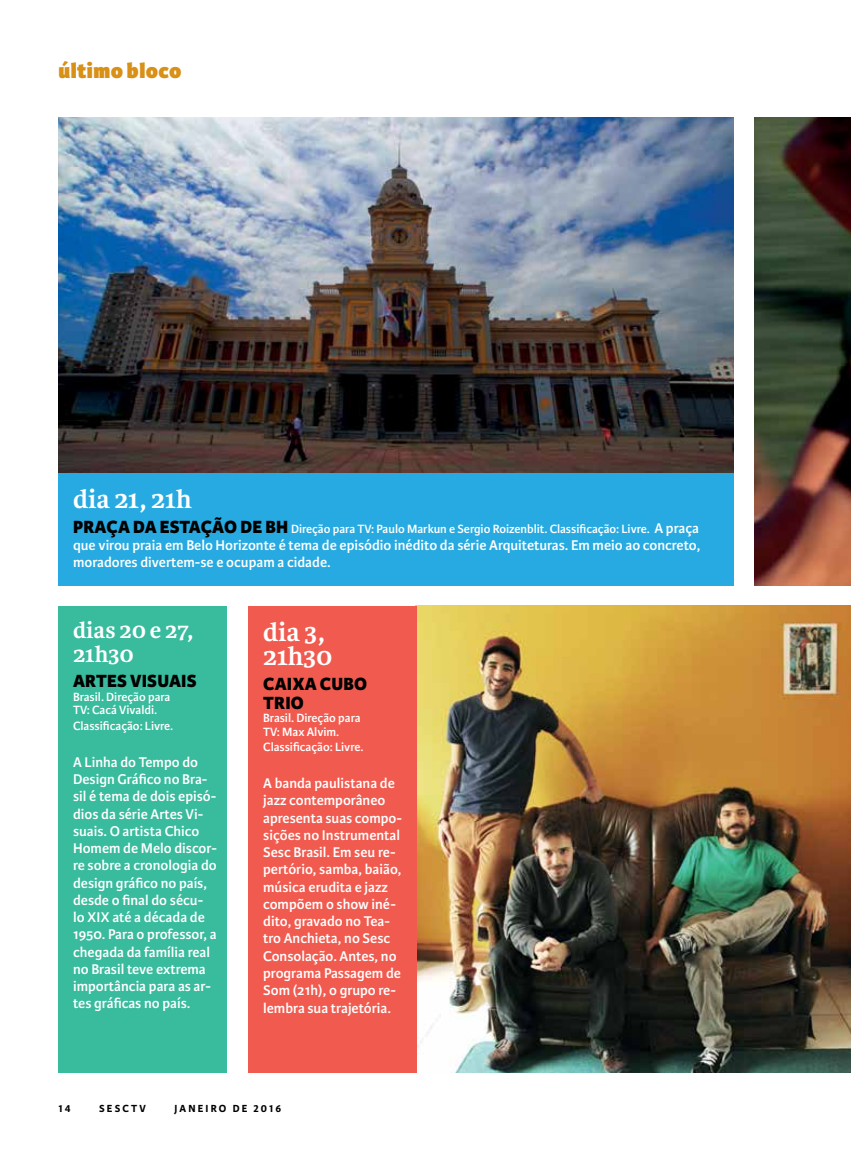
<style>
.page{position:relative;width:851px;height:1149px;background:#fff}
.page>*{position:absolute;margin:0;border:0;box-sizing:border-box;transform-origin:0 0}
.t1{font:700 27.3px/23.9px "Karmina";color:#fff}
.t2{font:700 24px/23.9px "Karmina";color:#fff}
.t3{font:800 22.5px "Karmina Sans";letter-spacing:.02em;color:#d89016}
.t4{font:800 18.75px/18.8px "Karmina Sans";letter-spacing:.01em;color:#000}
.t5{font:600 15px/17.2px "Karmina Sans";color:#fff}
.t6{font:600 12.75px/13.5px "Karmina Sans";color:#fff}
.t7{font:700 10.95px "Karmina Sans";letter-spacing:.2em;color:#000}
.s1{font-weight:800;font-size:18.75px;color:#000}
.s2{font-size:15px}
</style>
<div class="page">
<img style="left:416px;top:605px;width:434px;height:467px">
<img style="left:754px;top:117px;width:96px;height:468px">
<div style="left:249px;top:605px;width:168px;height:466px;background:#f15b4f"></div>
<div style="left:58px;top:605px;width:169px;height:466px;background:#39bb9d"></div>
<div style="left:58px;top:472px;width:675px;height:113px;background:#27aae1"></div>
<img style="left:58px;top:117px;width:675px;height:356px">
<h3 class="t3" style="left:58px;top:57px;width:124px">último bloco</h3>
<h1 class="t1" style="left:73px;top:487px;width:120px">dia 21, 21h</h1>
<p class="t6" style="left:73px;top:522px;width:627px"><span class="s1">PRAÇA DA ESTAÇÃO DE BH</span> Direção para TV: Paulo Markun e Sergio Roizenblit. Classificação: Livre. <span class="s2">A praça</span></p>
<p class="t5" style="left:73px;top:536px;width:628px">que virou praia em Belo Horizonte é tema de episódio inédito da série Arquiteturas. Em meio ao concreto, moradores divertem-se e ocupam a cidade.</p>
<h2 class="t2" style="left:73px;top:619px;width:122px">dias 20 e 27,<br>21h30</h2>
<p class="t4" style="left:73px;top:672px;width:125px">ARTES VISUAIS</p>
<p class="t6" style="left:73px;top:690px;width:99px">Brasil. Direção para<br>TV: Cacá Vivaldi.</p>
<p class="t6" style="left:73px;top:719px;width:102px">Classificação: Livre.</p>
<p class="t5" style="left:73px;top:753px;width:145px">A Linha do Tempo do<br>Design Gráfico no Bra&shy;sil é tema de dois episó&shy;dios da série Artes Vi&shy;suais. O artista Chico<br>Homem de Melo discor&shy;re sobre a cronologia do design gráfico no país, desde o final do sécu&shy;lo XIX até a década de<br>1950. Para o professor, a chegada da família real no Brasil teve extrema importância para as ar&shy;tes gráficas no país.</p>
<h1 class="t1" style="left:263px;top:620px;width:70px">dia 3,<br>21h30</h1>
<p class="t4" style="left:263px;top:674px;width:105px">CAIXA CUBO<br>TRIO</p>
<p class="t6" style="left:263px;top:711px;width:99px">Brasil. Direção para<br>TV: Max Alvim.</p>
<p class="t6" style="left:263px;top:740px;width:102px">Classificação: Livre.</p>
<p class="t5" style="left:263px;top:774px;width:140px">A banda paulistana de jazz contemporâneo apresenta suas compo&shy;sições no Instrumental<br>Sesc Brasil. Em seu re&shy;pertório, samba, baião, música erudita e jazz compõem o show iné&shy;dito, gravado no Tea&shy;tro Anchieta, no Sesc<br>Consolação. Antes, no programa Passagem de<br>Som (21h), o grupo re&shy;lembra sua trajetória.</p>
<p class="t7" style="left:58px;top:1101px;width:14px">14</p>
<p class="t7" style="left:99px;top:1101px;width:48px">SESCTV</p>
<p class="t7" style="left:174px;top:1101px;width:108px">JANEIRO DE 2016</p>
</div>
